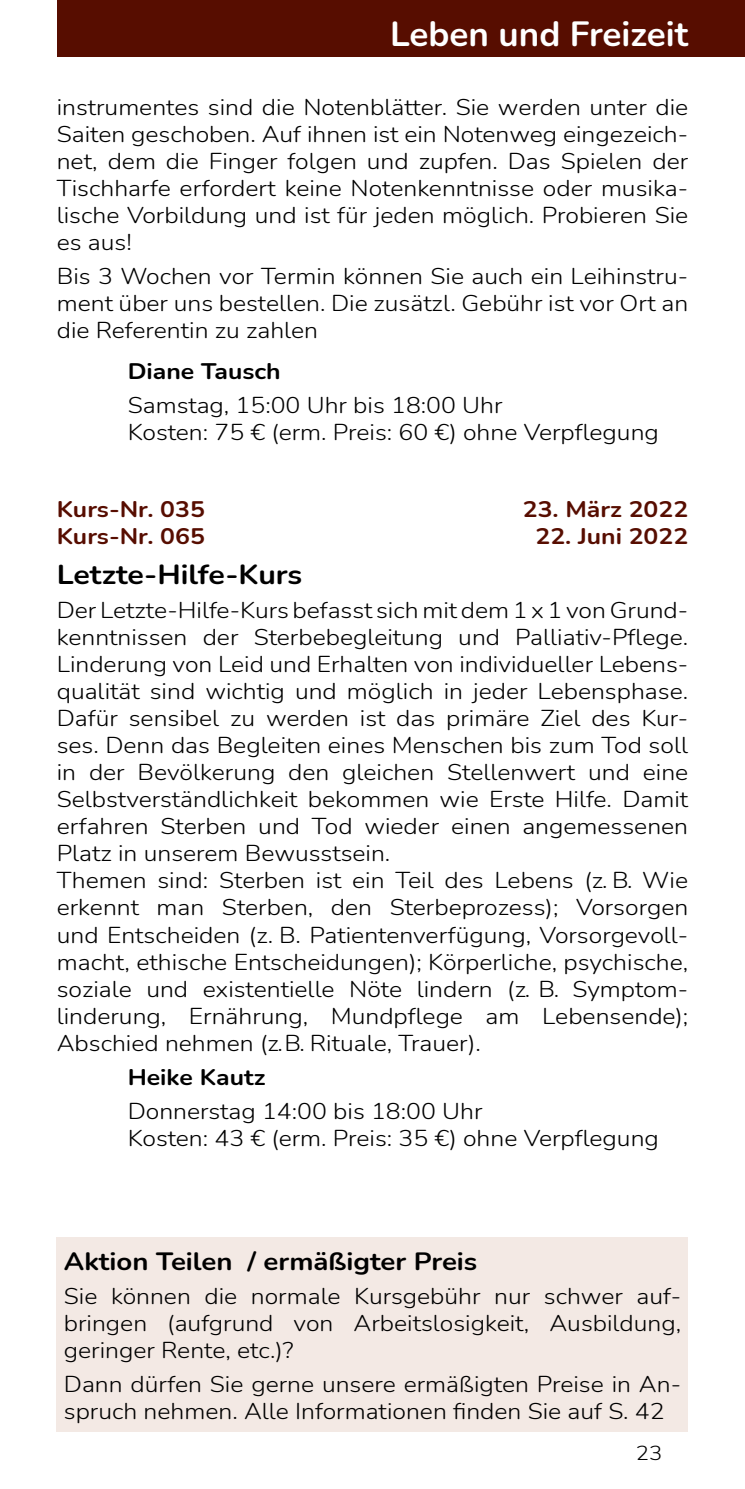
<style>
.page{position:relative;width:745px;height:1489px;background:#fff}
.page>*{position:absolute;margin:0;border:0;box-sizing:border-box;transform-origin:0 0}
.t1{font:700 35px "Nunito";color:#fff}
.t2{font:700 27.5px "Nunito";letter-spacing:-.005em;color:#000;scale:1.1 1}
.t3{font:700 25px "Nunito";color:#000;scale:1.1 1}
.t4{font:300 22.5px/27px "Nunito";color:#000;scale:1.1 1}
.t5{font:700 22.5px "Nunito";color:#570d00;scale:1.1 1}
.t6{font:700 22.5px "Nunito";color:#000;scale:1.1 1}
.t7{font:300 20px "Nunito";color:#000;scale:1.1 1}
</style>
<div class="page">
<div style="left:57px;top:0;width:687px;height:57px;background:#570d00"></div>
<div style="left:57px;top:1237px;width:630px;height:194px;background:#f3e9e4"></div>
<h1 class="t1" style="left:390px;top:9px;width:299px">Leben und Freizeit</h1>
<p class="t4" style="left:57px;top:93px;width:575px;text-align:justify">instrumentes sind die Notenblätter. Sie werden unter die Saiten geschoben. Auf ihnen ist ein Notenweg eingezeich&shy;net, dem die Finger folgen und zupfen. Das Spielen der Tischharfe erfordert keine Notenkenntnisse oder musika&shy;lische Vorbildung und ist für jeden möglich. Probieren Sie es aus!</p>
<p class="t4" style="left:57px;top:262px;width:575px;text-align:justify">Bis 3 Wochen vor Termin können Sie auch ein Leihinstru&shy;ment über uns bestellen. Die zusätzl. Gebühr ist vor Ort an die Referentin zu zahlen</p>
<p class="t6" style="left:128px;top:355px;width:140px">Diane Tausch</p>
<p class="t4" style="left:128px;top:391px;width:484px">Samstag, 15:00 Uhr bis 18:00 Uhr<br>Kosten: 75 € (erm. Preis: 60 €) ohne Verpflegung</p>
<p class="t5" style="left:57px;top:493px;width:136px">Kurs-Nr. 035</p>
<p class="t5" style="left:522px;top:493px;width:152px">23. März 2022</p>
<p class="t5" style="left:57px;top:520px;width:136px">Kurs-Nr. 065</p>
<p class="t5" style="left:535px;top:520px;width:140px">22. Juni 2022</p>
<p class="t2" style="left:57px;top:555px;width:225px">Letzte-Hilfe-Kurs</p>
<p class="t4" style="left:57px;top:596px;width:575px">Der Letzte-Hilfe-Kurs befasst sich mit dem 1 x 1 von Grund&shy;kenntnissen der Sterbebegleitung und Palliativ-Pflege.<br>Linderung von Leid und Erhalten von individueller Lebens&shy;qualität sind wichtig und möglich in jeder Lebensphase.<br>Dafür sensibel zu werden ist das primäre Ziel des Kur&shy;ses. Denn das Begleiten eines Menschen bis zum Tod soll in der Bevölkerung den gleichen Stellenwert und eine Selbstverständlichkeit bekommen wie Erste Hilfe. Damit erfahren Sterben und Tod wieder einen angemessenen Platz in unserem Bewusstsein.<br>Themen sind: Sterben ist ein Teil des Lebens (z. B. Wie erkennt man Sterben, den Sterbeprozess); Vorsorgen und Entscheiden (z. B. Patientenverfügung, Vorsorgevoll&shy;macht, ethische Entscheidungen); Körperliche, psychische, soziale und existentielle Nöte lindern (z. B. Symptom&shy;linderung, Ernährung, Mundpflege am Lebensende); Abschied nehmen (z. B. Rituale, Trauer).</p>
<p class="t6" style="left:128px;top:1060px;width:127px">Heike Kautz</p>
<p class="t4" style="left:128px;top:1096px;width:484px">Donnerstag 14:00 bis 18:00 Uhr<br>Kosten: 43 € (erm. Preis: 35 €) ohne Verpflegung</p>
<p class="t3" style="left:64px;top:1243px;width:377px">Aktion Teilen / ermäßigter Preis</p>
<p class="t4" style="left:64px;top:1281px;width:562px;text-align:justify">Sie können die normale Kursgebühr nur schwer auf&shy;bringen (aufgrund von Arbeitslosigkeit, Ausbildung, geringer Rente, etc.)?</p>
<p class="t4" style="left:64px;top:1369px;width:562px">Dann dürfen Sie gerne unsere ermäßigten Preise in An&shy;spruch nehmen. Alle Informationen finden Sie auf S. 42</p>
<p class="t7" style="left:635px;top:1438px;width:26px">23</p>
</div>
